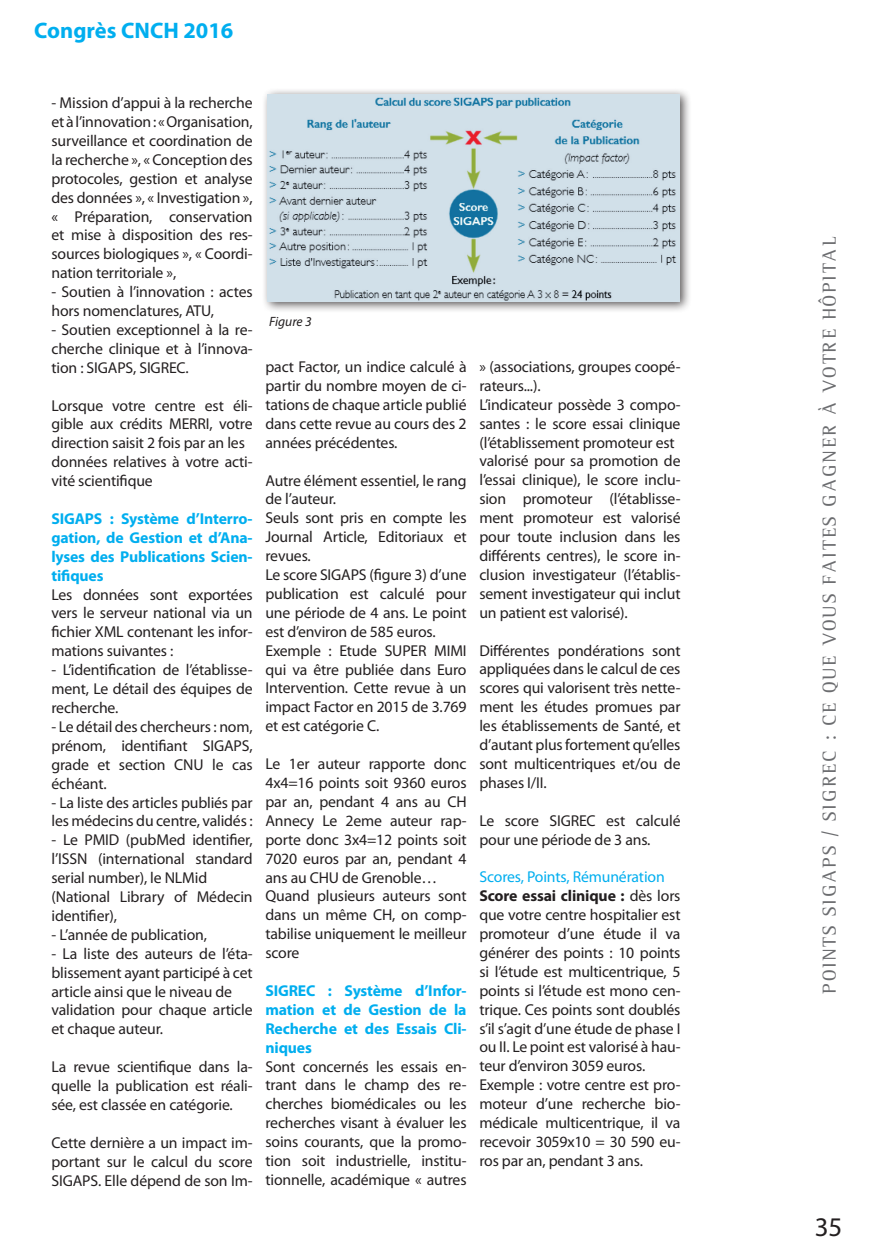
<style>
.page{position:relative;width:888px;height:1258px;background:#fff}
.page>*{position:absolute;margin:0;border:0;box-sizing:border-box;transform-origin:0 0}
.t1{font:27px "Myriad Pro";color:#231f20}
.t2{font:700 22.5px "Myriad Pro";color:#00aeef}
.t3{font:19.5px "Leftist Mono Serif";letter-spacing:.09em;color:#6c6d70}
.t4{font:15.75px/18.9px "Myriad Pro";letter-spacing:-.01em;color:#231f20;text-align:justify}
.t5{font:700 15.75px/18.9px "Myriad Pro";letter-spacing:-.01em;color:#00aeef;text-align:justify}
.t6{font:italic 13.5px "Myriad Pro";color:#231f20}
.s1{color:#00aeef}
.s2{font-weight:700}
</style>
<div class="page">
<div style="left:262px;top:88px;width:429px;height:225px;background:#231f20;opacity:.75"></div>
<img style="left:268px;top:94px;width:411px;height:207px">
<h2 class="t2" style="left:34px;top:16px;width:201px">Congrès CNCH 2016</h2>
<p class="t4" style="left:51px;top:93px;width:203px">- Mission d’appui à la recherche et à l’innovation : « Organisation, surveillance et coordination de la recherche », « Conception des protocoles, gestion et analyse des données », « Investigation », « Préparation, conservation et mise à disposition des res&shy;sources biologiques », « Coordi&shy;nation territoriale »,</p>
<p class="t4" style="left:51px;top:282px;width:203px">- Soutien à l’innovation : actes hors nomenclatures, ATU,</p>
<p class="t4" style="left:51px;top:320px;width:203px">- Soutien exceptionnel à la re&shy;cherche clinique et à l’innova&shy;tion : SIGAPS, SIGREC.</p>
<p class="t4" style="left:51px;top:395px;width:203px;text-align:left">Lorsque votre centre est éli&shy;gible aux crédits MERRI, votre direction saisit 2 fois par an les données relatives à votre acti&shy;vité scientifique</p>
<p class="t5" style="left:51px;top:509px;width:203px">SIGAPS : Système d’Interro&shy;gation, de Gestion et d’Ana&shy;lyses des Publications Scien&shy;tifiques</p>
<p class="t4" style="left:51px;top:584px;width:203px">Les données sont exportées vers le serveur national via un fichier XML contenant les infor&shy;mations suivantes :</p>
<p class="t4" style="left:51px;top:660px;width:203px">- L’identification de l’établisse&shy;ment, Le détail des équipes de recherche.</p>
<p class="t4" style="left:51px;top:717px;width:203px">- Le détail des chercheurs : nom, prénom, identifiant SIGAPS, grade et section CNU le cas échéant.</p>
<p class="t4" style="left:51px;top:792px;width:203px">- La liste des articles publiés par les médecins du centre, validés :</p>
<p class="t4" style="left:51px;top:830px;width:203px;text-align:left">- Le PMID (pubMed identifier, l’ISSN (international standard serial number), le NLMid (National Library of Médecin identifier),</p>
<p class="t4" style="left:51px;top:925px;width:157px">- L’année de publication,</p>
<p class="t4" style="left:51px;top:944px;width:203px;text-align:left">- La liste des auteurs de l’éta&shy;blissement ayant participé à cet article ainsi que le niveau de validation pour chaque article et chaque auteur.</p>
<p class="t4" style="left:51px;top:1057px;width:203px">La revue scientifique dans la&shy;quelle la publication est réali&shy;sée, est classée en catégorie.</p>
<p class="t4" style="left:51px;top:1133px;width:203px">Cette dernière a un impact im&shy;portant sur le calcul du score SIGAPS. Elle dépend de son Im-</p>
<p class="t6" style="left:269px;top:314px;width:44px">Figure 3</p>
<p class="t4" style="left:265px;top:357px;width:203px">pact Factor, un indice calculé à partir du nombre moyen de ci&shy;tations de chaque article publié dans cette revue au cours des 2 années précédentes.</p>
<p class="t4" style="left:265px;top:470px;width:203px;text-align:left">Autre élément essentiel, le rang de l’auteur.<br>Seuls sont pris en compte les<br>Journal Article, Editoriaux et revues.<br>Le score SIGAPS (figure 3) d’une publication est calculé pour une période de 4 ans. Le point est d’environ de 585 euros.<br>Exemple : Etude SUPER MIMI qui va être publiée dans Euro<br>Intervention. Cette revue à un impact Factor en 2015 de 3.769 et est catégorie C.</p>
<p class="t4" style="left:265px;top:754px;width:203px;text-align:left">Le 1er auteur rapporte donc<br>4x4=16 points soit 9360 euros par an, pendant 4 ans au CH<br>Annecy Le 2eme auteur rap&shy;porte donc 3x4=12 points soit<br>7020 euros par an, pendant 4 ans au CHU de Grenoble…<br>Quand plusieurs auteurs sont dans un même CH, on comp&shy;tabilise uniquement le meilleur score</p>
<p class="t5" style="left:265px;top:981px;width:203px">SIGREC : Système d’Infor&shy;mation et de Gestion de la Recherche et des Essais Cli&shy;niques</p>
<p class="t4" style="left:265px;top:1056px;width:203px">Sont concernés les essais en&shy;trant dans le champ des re&shy;cherches biomédicales ou les recherches visant à évaluer les soins courants, que la promo&shy;tion soit industrielle, institu&shy;tionnelle, académique « autres</p>
<p class="t4" style="left:479px;top:357px;width:203px;text-align:left">» (associations, groupes coopé&shy;rateurs...).<br>L’indicateur possède 3 compo&shy;santes : le score essai clinique (l’établissement promoteur est valorisé pour sa promotion de l’essai clinique), le score inclu&shy;sion promoteur (l’établisse&shy;ment promoteur est valorisé pour toute inclusion dans les différents centres), le score in&shy;clusion investigateur (l’établis&shy;sement investigateur qui inclut un patient est valorisé).</p>
<p class="t4" style="left:479px;top:640px;width:203px">Différentes pondérations sont appliquées dans le calcul de ces scores qui valorisent très nette&shy;ment les études promues par les établissements de Santé, et d’autant plus fortement qu’elles sont multicentriques et/ou de phases I/II.</p>
<p class="t4" style="left:479px;top:811px;width:203px">Le score SIGREC est calculé pour une période de 3 ans.</p>
<p class="t4" style="left:479px;top:867px;width:203px;text-align:left"><span class="s1">Scores, Points, Rémunération<br></span><span class="s2">Score essai clinique :</span> dès lors que votre centre hospitalier est promoteur d’une étude il va générer des points : 10 points si l’étude est multicentrique, 5 points si l’étude est mono cen&shy;trique. Ces points sont doublés s’il s’agit d’une étude de phase I ou II. Le point est valorisé à hau&shy;teur d’environ 3059 euros.<br>Exemple : votre centre est pro&shy;moteur d’une recherche bio&shy;médicale multicentrique, il va recevoir 3059x10 = 30 590 eu&shy;ros par an, pendant 3 ans.</p>
<p class="t3" style="left:818px;top:994px;width:758px;rotate:-90deg">POINTS SIGAPS / SIGREC : CE QUE VOUS FAITES GAGNER À VOTRE HÔPITAL</p>
<h1 class="t1" style="left:815px;top:1210px;width:29px">35</h1>
</div>
